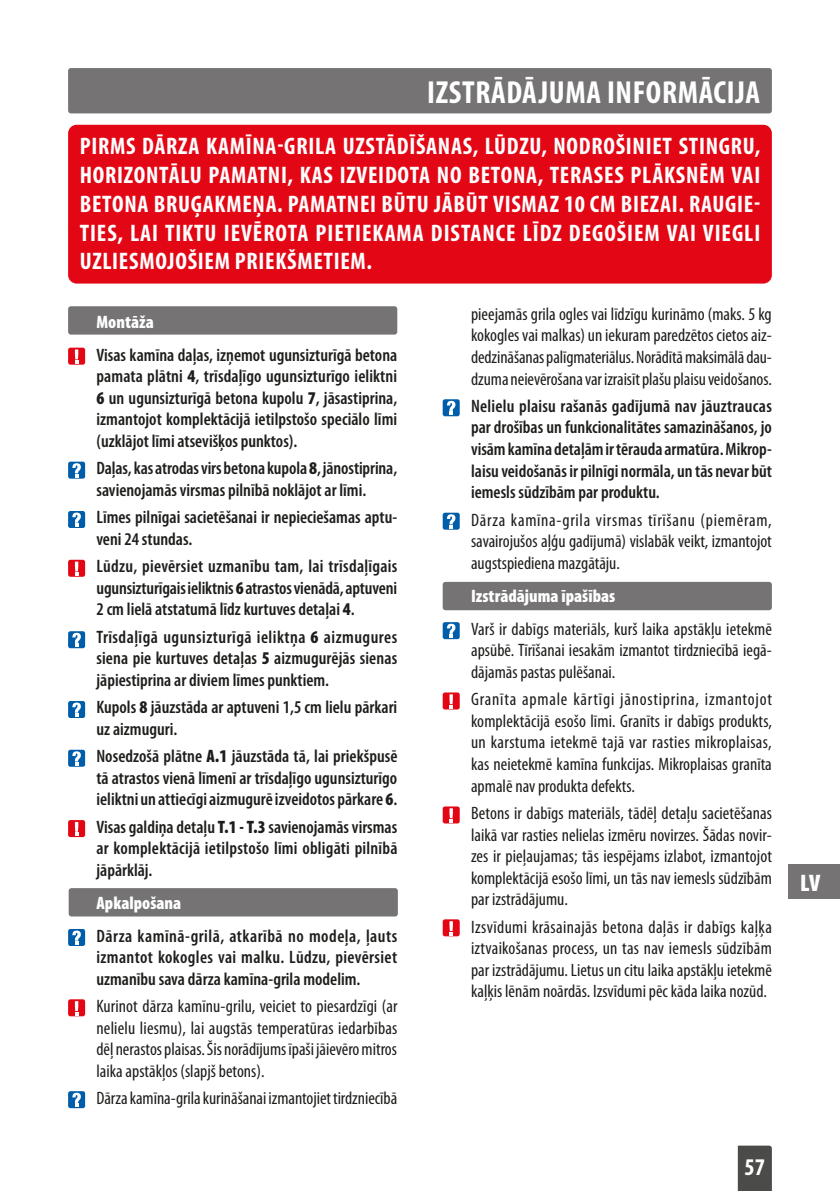
<style>
.page{position:relative;width:840px;height:1191px;background:#fff}
.page>*{position:absolute;margin:0;border:0;box-sizing:border-box;transform-origin:0 0}
.t1{font:700 condensed 32px "Myriad Pro";letter-spacing:.02em;color:#fff}
.t2{font:700 condensed 24px/28.8px "Myriad Pro";letter-spacing:.03em;color:#fff;text-align:justify}
.t3{font:900 condensed 24px "Myriad Pro";color:#fff}
.t4{font:condensed 18px/21.6px "Myriad Pro";color:#1d1d1b;text-align:justify}
.t5{font:600 condensed 18px/21.6px "Myriad Pro";color:#1d1d1b;text-align:justify}
.t6{font:900 condensed 18px "Myriad Pro";color:#fff}
.s1{font-weight:900}
</style>
<div class="page">
<div style="left:737px;top:1145px;width:34px;height:46px;background:#4b4b4a"></div>
<div style="left:788px;top:865px;width:51px;height:34px;background:#757373"></div>
<div style="left:68px;top:68px;width:703px;height:45px;background:#757373;border-radius:3px"></div>
<div style="left:68px;top:306px;width:329px;height:28px;background:#757373;border-radius:3px"></div>
<div style="left:69px;top:888px;width:328px;height:28px;background:#757373;border-radius:3px"></div>
<div style="left:442px;top:582px;width:329px;height:28px;background:#757373;border-radius:3px"></div>
<div style="left:68px;top:125px;width:703px;height:158px;background:#e30614;border-radius:9px"></div>
<div style="left:68px;top:348px;width:17px;height:17px;background:#e30614;border-radius:2px"></div>
<svg style="left:75px;top:349px;width:3px;height:14px"></svg>
<div style="left:68px;top:560px;width:17px;height:17px;background:#e30614;border-radius:2px"></div>
<svg style="left:75px;top:561px;width:3px;height:14px"></svg>
<div style="left:68px;top:820px;width:17px;height:17px;background:#e30614;border-radius:2px"></div>
<svg style="left:75px;top:822px;width:3px;height:14px"></svg>
<div style="left:68px;top:999px;width:17px;height:17px;background:#e30614;border-radius:2px"></div>
<svg style="left:75px;top:1001px;width:3px;height:14px"></svg>
<div style="left:442px;top:692px;width:17px;height:17px;background:#e30614;border-radius:2px"></div>
<svg style="left:449px;top:694px;width:3px;height:14px"></svg>
<div style="left:442px;top:806px;width:17px;height:17px;background:#e30614;border-radius:2px"></div>
<svg style="left:449px;top:808px;width:3px;height:14px"></svg>
<div style="left:442px;top:919px;width:17px;height:17px;background:#e30614;border-radius:2px"></div>
<svg style="left:449px;top:921px;width:3px;height:14px"></svg>
<div style="left:68px;top:461px;width:17px;height:17px;background:#005da9;border-radius:2px"></div>
<svg style="left:72px;top:463px;width:9px;height:14px"></svg>
<div style="left:68px;top:701px;width:17px;height:17px;background:#005da9;border-radius:2px"></div>
<svg style="left:72px;top:702px;width:9px;height:14px"></svg>
<div style="left:68px;top:631px;width:17px;height:17px;background:#005da9;border-radius:2px"></div>
<svg style="left:72px;top:633px;width:9px;height:14px"></svg>
<div style="left:68px;top:511px;width:17px;height:17px;background:#005da9;border-radius:2px"></div>
<svg style="left:72px;top:512px;width:9px;height:15px"></svg>
<div style="left:68px;top:749px;width:17px;height:17px;background:#005da9;border-radius:2px"></div>
<svg style="left:72px;top:751px;width:9px;height:14px"></svg>
<div style="left:68px;top:929px;width:17px;height:17px;background:#005da9;border-radius:2px"></div>
<svg style="left:72px;top:930px;width:9px;height:14px"></svg>
<div style="left:68px;top:1091px;width:17px;height:17px;background:#005da9;border-radius:2px"></div>
<svg style="left:72px;top:1092px;width:9px;height:15px"></svg>
<div style="left:442px;top:513px;width:17px;height:17px;background:#005da9;border-radius:2px"></div>
<svg style="left:447px;top:514px;width:8px;height:14px"></svg>
<div style="left:442px;top:622px;width:17px;height:17px;background:#005da9;border-radius:2px"></div>
<svg style="left:447px;top:624px;width:8px;height:14px"></svg>
<div style="left:442px;top:399px;width:17px;height:17px;background:#005da9;border-radius:2px"></div>
<svg style="left:447px;top:401px;width:8px;height:14px"></svg>
<p class="t1" style="left:427px;top:72px;width:334px">IZSTRĀDĀJUMA INFORMĀCIJA</p>
<p class="t2" style="left:80px;top:131px;width:682px">PIRMS DĀRZA KAMĪNA-GRILA UZSTĀDĪŠANAS, LŪDZU, NODROŠINIET STINGRU, HORIZONTĀLU PAMATNI, KAS IZVEIDOTA NO BETONA, TERASES PLĀKSNĒM VAI BETONA BRUĢAKMEŅA. PAMATNEI BŪTU JĀBŪT VISMAZ 10 CM BIEZAI. RAUGIE-TIES, LAI TIKTU IEVĒROTA PIETIEKAMA DISTANCE LĪDZ DEGOŠIEM VAI VIEGLI UZLIESMOJOŠIEM PRIEKŠMETIEM.</p>
<p class="t4" style="left:471px;top:303px;width:302px">pieejamās grila ogles vai līdzīgu kurināmo (maks. 5 kg kokogles vai malkas) un iekuram paredzētos cietos aiz&shy;dedzināšanas palīgmateriālus. Norādītā maksimālā dau&shy;dzuma neievērošana var izraisīt plašu plaisu veidošanos.</p>
<p class="t5" style="left:471px;top:395px;width:302px">Nelielu plaisu rašanās gadījumā nav jāuztraucas par drošības un funkcionalitātes samazināšanos, jo visām kamīna detaļām ir tērauda armatūra. Mikrop&shy;laisu veidošanās ir pilnīgi normāla, un tās nevar būt iemesls sūdzībām par produktu.</p>
<p class="t4" style="left:471px;top:508px;width:302px">Dārza kamīna-grila virsmas tīrīšanu (piemēram, savairojušos aļģu gadījumā) vislabāk veikt, izmantojot augstspiediena mazgātāju.</p>
<p class="t6" style="left:471px;top:584px;width:146px">Izstrādājuma īpašības</p>
<p class="t4" style="left:471px;top:617px;width:302px">Varš ir dabīgs materiāls, kurš laika apstākļu ietekmē apsūbē. Tīrīšanai iesakām izmantot tirdzniecībā iegā&shy;dājamās pastas pulēšanai.</p>
<p class="t4" style="left:471px;top:688px;width:302px">Granīta apmale kārtīgi jānostiprina, izmantojot komplektācijā esošo līmi. Granīts ir dabīgs produkts, un karstuma ietekmē tajā var rasties mikroplaisas, kas neietekmē kamīna funkcijas. Mikroplaisas granīta apmalē nav produkta defekts.</p>
<p class="t4" style="left:471px;top:802px;width:302px">Betons ir dabīgs materiāls, tādēļ detaļu sacietēšanas laikā var rasties nelielas izmēru novirzes. Šādas novir&shy;zes ir pieļaujamas; tās iespējams izlabot, izmantojot komplektācijā esošo līmi, un tās nav iemesls sūdzībām par izstrādājumu.</p>
<p class="t4" style="left:471px;top:915px;width:302px">Izsvīdumi krāsainajās betona daļās ir dabīgs kaļķa iztvaikošanas process, un tas nav iemesls sūdzībām par izstrādājumu. Lietus un citu laika apstākļu ietekmē kaļķis lēnām noārdās. Izsvīdumi pēc kāda laika nozūd.</p>
<p class="t6" style="left:96px;top:310px;width:59px">Montāža</p>
<p class="t5" style="left:96px;top:343px;width:302px">Visas kamīna daļas, izņemot ugunsizturīgā betona pamata plātni <span class="s1">4</span>, trīsdaļīgo ugunsizturīgo ieliktni <span class="s1">6</span> un ugunsizturīgā betona kupolu <span class="s1">7</span>, jāsastiprina, izmantojot komplektācijā ietilpstošo speciālo līmi (uzklājot līmi atsevišķos punktos).</p>
<p class="t5" style="left:96px;top:457px;width:302px">Daļas, kas atrodas virs betona kupola <span class="s1">8</span>, jānostiprina, savienojamās virsmas pilnībā noklājot ar līmi.</p>
<p class="t5" style="left:96px;top:506px;width:302px">Līmes pilnīgai sacietēšanai ir nepieciešamas aptu&shy;veni 24 stundas.</p>
<p class="t5" style="left:96px;top:555px;width:302px">Lūdzu, pievērsiet uzmanību tam, lai trīsdaļīgais ugunsizturīgais ieliktnis <span class="s1">6</span> atrastos vienādā, aptuveni 2 cm lielā atstatumā līdz kurtuves detaļai <span class="s1">4</span>.</p>
<p class="t5" style="left:96px;top:625px;width:302px">Trīsdaļīgā ugunsizturīgā ieliktņa <span class="s1">6</span> aizmugures siena pie kurtuves detaļas <span class="s1">5</span> aizmugurējās sienas jāpiestiprina ar diviem līmes punktiem.</p>
<p class="t5" style="left:96px;top:696px;width:302px">Kupols <span class="s1">8</span> jāuzstāda ar aptuveni 1,5 cm lielu pārkari uz aizmuguri.</p>
<p class="t5" style="left:96px;top:745px;width:302px">Nosedzošā plātne <span class="s1">A.1</span> jāuzstāda tā, lai priekšpusē tā atrastos vienā līmenī ar trīsdaļīgo ugunsizturīgo ieliktni un attiecīgi aizmugurē izveidotos pārkare <span class="s1">6</span>.</p>
<p class="t5" style="left:96px;top:815px;width:302px">Visas galdiņa detaļu <span class="s1">T.1 - T.3</span> savienojamās virsmas ar komplektācijā ietilpstošo līmi obligāti pilnībā jāpārklāj.</p>
<p class="t6" style="left:96px;top:891px;width:86px">Apkalpošana</p>
<p class="t5" style="left:96px;top:924px;width:302px">Dārza kamīnā-grilā, atkarībā no modeļa, ļauts izmantot kokogles vai malku. Lūdzu, pievērsiet uzmanību sava dārza kamīna-grila modelim.</p>
<p class="t4" style="left:96px;top:995px;width:302px">Kurinot dārza kamīnu-grilu, veiciet to piesardzīgi (ar nelielu liesmu), lai augstās temperatūras iedarbības dēļ nerastos plaisas. Šis norādījums īpaši jāievēro mitros laika apstākļos (slapjš betons).</p>
<p class="t4" style="left:96px;top:1087px;width:302px">Dārza kamīna-grila kurināšanai izmantojiet tirdzniecībā</p>
<h2 class="t2" style="left:744px;top:1152px;width:22px">57</h2>
<p class="t3" style="left:799px;top:867px;width:22px">LV</p>
</div>
